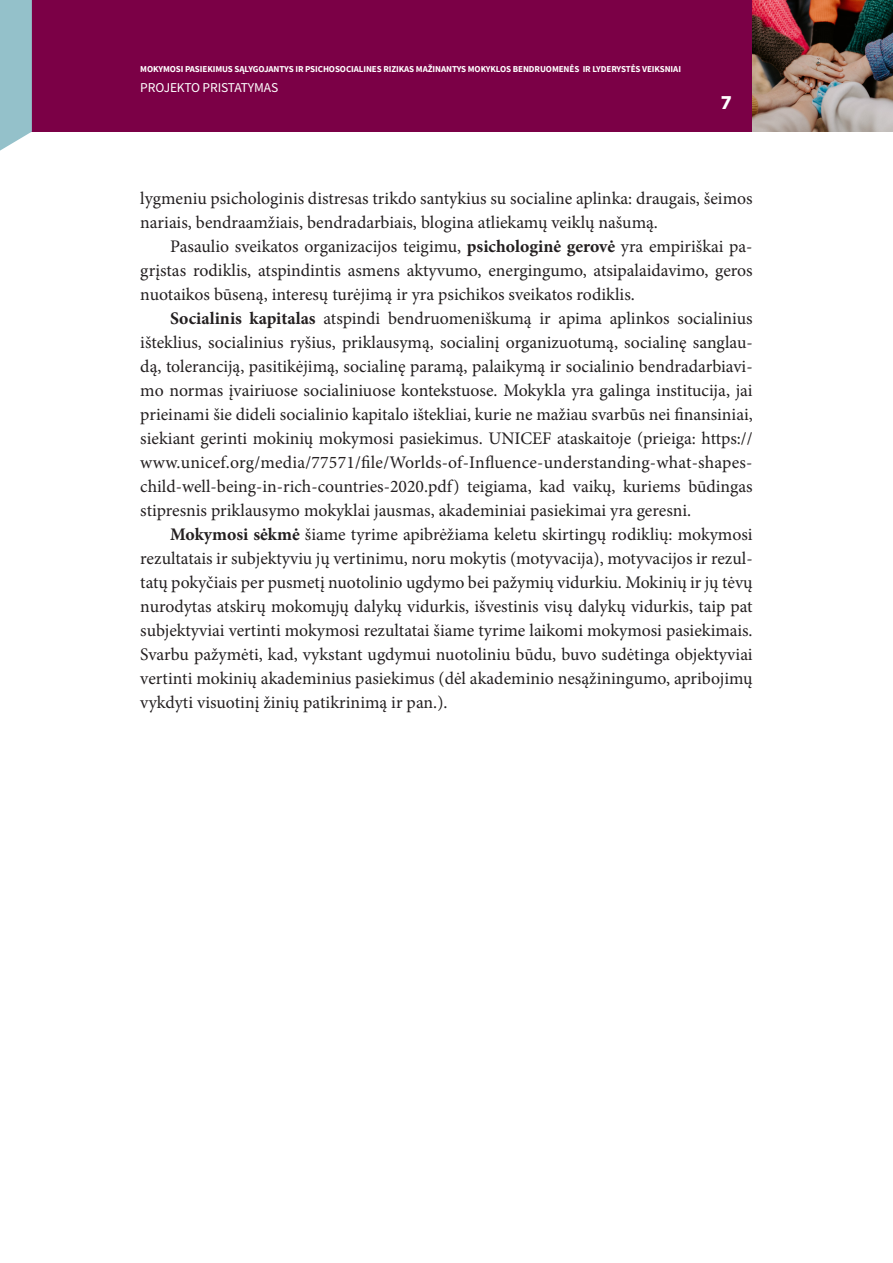
<style>
.page{position:relative;width:893px;height:1263px;background:#fff}
.page>*{position:absolute;margin:0;border:0;box-sizing:border-box;transform-origin:0 0}
.t1{font:18px "Museo Sans 900";color:#fff}
.t2{font:17.7px/24px "Minion Pro";color:#231f20;text-align:justify}
.t3{font:13.5px "Source Sans Pro";letter-spacing:-.01em;color:#fff}
.t4{font:700 9px "Source Sans Pro";letter-spacing:-.01em;color:#fff}
.s1{font-weight:700}
</style>
<div class="page">
<div style="left:0;top:0;width:763px;height:132px;background:#7b0046"></div>
<img style="left:753px;top:0;width:140px;height:132px">
<svg style="left:0;top:0;width:32px;height:151px;background:#9ac4cd"></svg>
<p class="t4" style="left:140px;top:63px;width:542px">MOKYMOSI PASIEKIMUS SĄLYGOJANTYS IR PSICHOSOCIALINES RIZIKAS MAŽINANTYS MOKYKLOS BENDRUOMENĖS IR LYDERYSTĖS VEIKSNIAI</p>
<p class="t3" style="left:140px;top:79px;width:30px">PROJEKT</p>
<p class="t3" style="left:191px;top:79px;width:19px">O PRISTAT</p>
<p class="t3" style="left:248px;top:79px;width:15px">YMAS</p>
<p class="t1" style="left:721px;top:93px;width:12px">7</p>
<p class="t2" style="left:140px;top:187px;width:614px">lygmeniu psichologinis distresas trikdo santykius su socialine aplinka: draugais, šeimos nariais, bendraamžiais, bendradarbiais, blogina atliekamų veiklų našumą.</p>
<p class="t2" style="left:140px;top:235px;width:614px;text-indent:30px">Pasaulio sveikatos organizacijos teigimu, <span class="s1">psichologinė gerovė</span> yra empiriškai pa&shy;grįstas rodiklis, atspindintis asmens aktyvumo, energingumo, atsipalaidavimo, geros nuotaikos būseną, interesų turėjimą ir yra psichikos sveikatos rodiklis.</p>
<p class="t2" style="left:140px;top:307px;width:614px;text-indent:30px"><span class="s1">Socialinis kapitalas</span> atspindi bendruomeniškumą ir apima aplinkos socialinius išteklius, socialinius ryšius, priklausymą, socialinį organizuotumą, socialinę sanglau&shy;dą, toleranciją, pasitikėjimą, socialinę paramą, palaikymą ir socialinio bendradarbiavi&shy;mo normas įvairiuose socialiniuose kontekstuose. Mokykla yra galinga institucija, jai prieinami šie dideli socialinio kapitalo ištekliai, kurie ne mažiau svarbūs nei finansiniai, siekiant gerinti mokinių mokymosi pasiekimus. UNICEF ataskaitoje (prieiga: https:// www.unicef.org/media/77571/file/Worlds-of-Influence-understanding-what-shapes&shy;child-well-being-in-rich-countries-2020.pdf) teigiama, kad vaikų, kuriems būdingas stipresnis priklausymo mokyklai jausmas, akademiniai pasiekimai yra geresni.</p>
<p class="t2" style="left:140px;top:523px;width:614px;text-indent:30px"><span class="s1">Mokymosi sėkmė</span> šiame tyrime apibrėžiama keletu skirtingų rodiklių: mokymosi rezultatais ir subjektyviu jų vertinimu, noru mokytis (motyvacija), motyvacijos ir rezul&shy;tatų pokyčiais per pusmetį nuotolinio ugdymo bei pažymių vidurkiu. Mokinių ir jų tėvų nurodytas atskirų mokomųjų dalykų vidurkis, išvestinis visų dalykų vidurkis, taip pat subjektyviai vertinti mokymosi rezultatai šiame tyrime laikomi mokymosi pasiekimais.<br>Svarbu pažymėti, kad, vykstant ugdymui nuotoliniu būdu, buvo sudėtinga objektyviai vertinti mokinių akademinius pasiekimus (dėl akademinio nesąžiningumo, apribojimų vykdyti visuotinį žinių patikrinimą ir pan.).</p>
</div>
